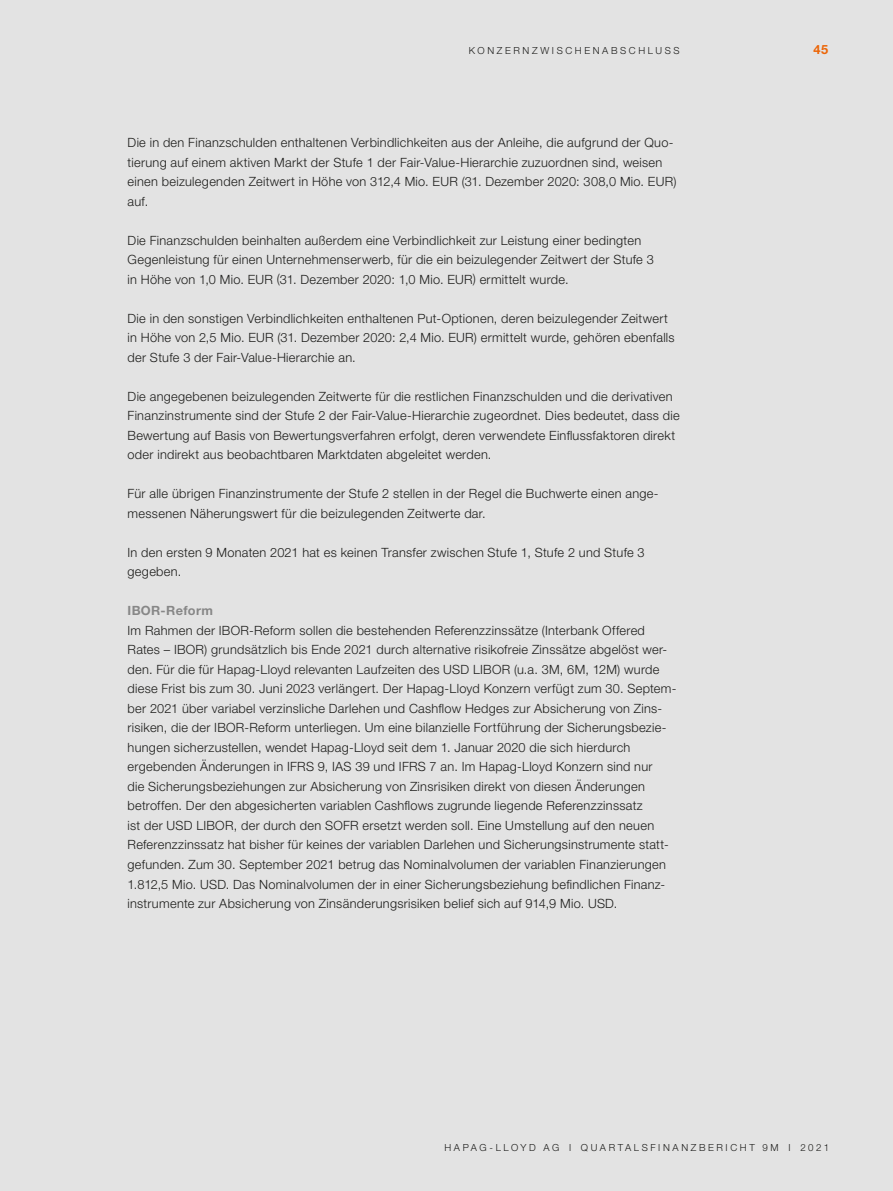
<style>
.page{position:relative;width:893px;height:1191px;background:#e3e3e3}
.page>*{position:absolute;margin:0;border:0;box-sizing:border-box;transform-origin:0 0}
.t1{font:300 12.75px/19.5px "Helvetica Neue LT Pro";letter-spacing:.025em;color:#1d1d1b}
.t2{font:700 12.75px "Helvetica Neue LT Pro";letter-spacing:.025em;color:#878787}
.t3{font:700 12.75px "Helvetica Neue LT Pro";color:#ec6608}
.t4{font:300 9.75px "Helvetica Neue LT Pro";letter-spacing:.27em;color:#1d1d1b}
</style>
<div class="page">
<p class="t4" style="left:469px;top:44px;width:212px">KONZERNZWISCHENABSCHLUSS</p>
<p class="t1" style="left:128px;top:133px;width:550px">Die in den Finanzschulden enthaltenen Verbindlichkeiten aus der Anleihe, die aufgrund der Quo&shy;tierung auf einem aktiven Markt der Stufe 1 der Fair-Value-Hierarchie zuzuordnen sind, weisen einen beizulegenden Zeitwert in Höhe von 312,4 Mio. EUR (31. Dezember 2020: 308,0 Mio. EUR) auf.</p>
<p class="t1" style="left:128px;top:230px;width:528px">Die Finanzschulden beinhalten außerdem eine Verbindlichkeit zur Leistung einer bedingten<br>Gegenleistung für einen Unternehmenserwerb, für die ein beizulegender Zeitwert der Stufe 3 in Höhe von 1,0 Mio. EUR (31. Dezember 2020: 1,0 Mio. EUR) ermittelt wurde.</p>
<p class="t1" style="left:128px;top:308px;width:549px">Die in den sonstigen Verbindlichkeiten enthaltenen Put-Optionen, deren beizulegender Zeitwert in Höhe von 2,5 Mio. EUR (31. Dezember 2020: 2,4 Mio. EUR) ermittelt wurde, gehören ebenfalls der Stufe 3 der Fair-Value-Hierarchie an.</p>
<p class="t1" style="left:128px;top:386px;width:554px">Die angegebenen beizulegenden Zeitwerte für die restlichen Finanzschulden und die derivativen Finanzinstrumente sind der Stufe 2 der Fair-Value-Hierarchie zugeordnet. Dies bedeutet, dass die Bewertung auf Basis von Bewertungsverfahren erfolgt, deren verwendete Einflussfaktoren direkt oder indirekt aus beobachtbaren Marktdaten abgeleitet werden.</p>
<p class="t1" style="left:128px;top:484px;width:532px">Für alle übrigen Finanzinstrumente der Stufe 2 stellen in der Regel die Buchwerte einen ange&shy;messenen Näherungswert für die beizulegenden Zeitwerte dar.</p>
<p class="t1" style="left:128px;top:542px;width:519px">In den ersten 9 Monaten 2021 hat es keinen Transfer zwischen Stufe 1, Stufe 2 und Stufe 3 gegeben.</p>
<p class="t2" style="left:128px;top:603px;width:87px">IBOR-Reform</p>
<p class="t1" style="left:128px;top:620px;width:550px">Im Rahmen der IBOR-Reform sollen die bestehenden Referenzzinssätze (Interbank Offered Rates – IBOR) grundsätzlich bis Ende 2021 durch alternative risikofreie Zinssätze abgelöst wer&shy;den. Für die für Hapag-Lloyd relevanten Laufzeiten des USD LIBOR (u.a. 3M, 6M, 12M) wurde diese Frist bis zum 30. Juni 2023 verlängert. Der Hapag-Lloyd Konzern verfügt zum 30. Septem&shy;ber 2021 über variabel verzinsliche Darlehen und Cashflow Hedges zur Absicherung von Zins&shy;risiken, die der IBOR-Reform unterliegen. Um eine bilanzielle Fortführung der Sicherungsbezie&shy;hungen sicherzustellen, wendet Hapag-Lloyd seit dem 1. Januar 2020 die sich hierdurch ergebenden Änderungen in IFRS 9, IAS 39 und IFRS 7 an. Im Hapag-Lloyd Konzern sind nur<br>die Sicherungsbeziehungen zur Absicherung von Zinsrisiken direkt von diesen Änderungen betroffen. Der den abgesicherten variablen Cashflows zugrunde liegende Referenzzinssatz<br>ist der USD LIBOR, der durch den SOFR ersetzt werden soll. Eine Umstellung auf den neuen Referenzzinssatz hat bisher für keines der variablen Darlehen und Sicherungsinstrumente statt&shy;gefunden. Zum 30. September 2021 betrug das Nominalvolumen der variablen Finanzierungen 1.812,5 Mio. USD. Das Nominalvolumen der in einer Sicherungsbeziehung befindlichen Finanz&shy;instrumente zur Absicherung von Zinsänderungsrisiken belief sich auf 914,9 Mio. USD.</p>
<p class="t3" style="left:814px;top:41px;width:16px">45</p>
<p class="t4" style="left:444px;top:1141px;width:19px">H apag-</p>
<p class="t4" style="left:496px;top:1141px;width:105px">Llo yd AG I Quartalsfinanzbericht</p>
<p class="t4" style="left:762px;top:1141px;width:15px">9 m</p>
<p class="t4" style="left:788px;top:1141px;width:42px">I 2021</p>
</div>
